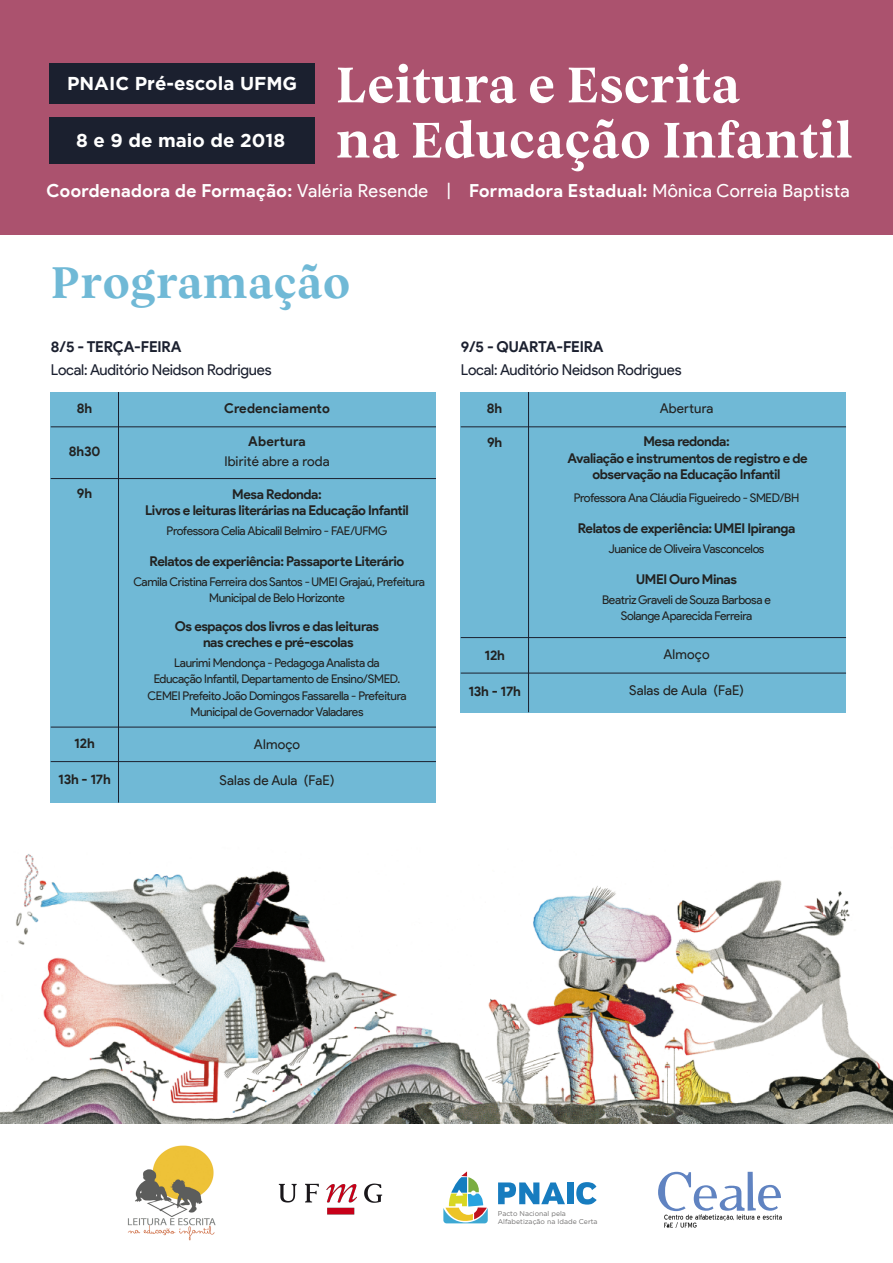
<style>
.page{position:relative;width:893px;height:1263px;background:#fff}
.page>*{position:absolute;margin:0;border:0;box-sizing:border-box;transform-origin:0 0}
.t1{font:700 51px/55.2px "TRY Vesterbro";color:#fff}
.t2{font:700 45.15px "TRY Vesterbro";color:#70b9d6}
.t3{font:700 18.75px "Gotham";color:#fff}
.t4{font:700 18px "Product Sans";letter-spacing:.025em;color:#fff}
.t5{font:15px "Product Sans";letter-spacing:-.015em;color:#1b202f}
.t6{font:700 15px "Product Sans";letter-spacing:-.01em;color:#1b202f}
.t7{font:700 13.5px/16.5px "Product Sans";letter-spacing:-.03em;color:#222221;text-align:center}
.t8{font:13.5px "Product Sans";letter-spacing:.01em;color:#222221}
.t9{font:700 13.5px "Product Sans";letter-spacing:.01em;color:#222221}
.t10{font:12px/16.5px "Product Sans";letter-spacing:-.03em;color:#222221;text-align:center}
.t11{font:6.9px/8.2px "Gotham";color:#706f6e}
.s1{font-weight:400}
</style>
<div class="page">
<img style="left:0;top:793px;width:893px;height:331px">
<div style="left:0;top:0;width:893px;height:234px;background:#ab526e"></div>
<div style="left:49px;top:117px;width:266px;height:47px;background:#1b202f"></div>
<img style="left:127px;top:1145px;width:89px;height:96px">
<svg style="left:658px;top:1172px;width:124px;height:56px"></svg>
<svg style="left:443px;top:1171px;width:45px;height:52px"></svg>
<svg style="left:498px;top:1182px;width:67px;height:22px"></svg>
<div style="left:567px;top:1182px;width:6px;height:22px;background:#177cbf"></div>
<svg style="left:576px;top:1182px;width:21px;height:22px"></svg>
<img style="left:278px;top:1183px;width:105px;height:32px">
<div style="left:49px;top:63px;width:266px;height:41px;background:#1b202f"></div>
<div style="left:51px;top:392px;width:385px;height:410px;background:#70b9d6"></div>
<div style="left:461px;top:392px;width:385px;height:320px;background:#70b9d6"></div>
<h3 class="t3" style="left:67px;top:73px;width:232px">PNAIC Pré-escola UFMG</h3>
<h3 class="t3" style="left:76px;top:130px;width:211px">8 e 9 de maio de 2018</h3>
<h1 class="t1" style="left:336px;top:57px;width:518px">Leitura e Escrita<br>na Educação Infantil</h1>
<h3 class="t4" style="left:47px;top:180px;width:805px">Coordenadora de Formação: <span class="s1">Valéria Resende |</span> Formadora Estadual: <span class="s1">Mônica Correia Baptista</span></h3>
<h2 class="t2" style="left:51px;top:252px;width:301px">Programação</h2>
<p class="t6" style="left:51px;top:337px;width:132px">8/5 - TERÇA-FEIRA</p>
<p class="t5" style="left:51px;top:362px;width:222px">Local: Auditório Neidson Rodrigues</p>
<p class="t7" style="left:77px;top:400px;width:17px">8h</p>
<p class="t7" style="left:69px;top:443px;width:33px">8h30</p>
<p class="t7" style="left:77px;top:485px;width:17px">9h</p>
<p class="t7" style="left:74px;top:735px;width:22px">12h</p>
<p class="t7" style="left:58px;top:771px;width:54px">13h - 17h</p>
<p class="t9" style="left:224px;top:400px;width:107px">Credenciamento</p>
<p class="t7" style="left:248px;top:433px;width:59px">Abertura</p>
<p class="t8" style="left:224px;top:453px;width:107px">Ibirité abre a roda</p>
<p class="t7" style="left:145px;top:486px;width:265px">Mesa Redonda:<br>Livros e leituras literárias na Educação Infantil</p>
<p class="t10" style="left:167px;top:522px;width:222px">Professora Celia Abicalil Belmiro - FAE/UFMG</p>
<p class="t7" style="left:150px;top:553px;width:256px">Relatos de experiência: Passaporte Literário</p>
<p class="t10" style="left:133px;top:573px;width:293px">Camila Cristina Ferreira dos Santos - UMEI Grajaú, Prefeitura<br>Municipal de Belo Horizonte</p>
<p class="t7" style="left:175px;top:618px;width:206px">Os espaços dos livros e das leituras nas creches e pré-escolas</p>
<p class="t10" style="left:147px;top:654px;width:261px">Laurimi Mendonça - Pedagoga Analista da<br>Educação Infantil, Departamento de Ensino/SMED.<br>CEMEI Prefeito João Domingos Fassarella - Prefeitura Municipal de Governador Valadares</p>
<p class="t8" style="left:254px;top:737px;width:48px">Almoço</p>
<p class="t8" style="left:220px;top:773px;width:116px">Salas de Aula (FaE)</p>
<p class="t6" style="left:461px;top:337px;width:144px">9/5 - QUARTA-FEIRA</p>
<p class="t5" style="left:461px;top:362px;width:222px">Local: Auditório Neidson Rodrigues</p>
<p class="t7" style="left:487px;top:400px;width:17px">8h</p>
<p class="t7" style="left:487px;top:434px;width:17px">9h</p>
<p class="t7" style="left:484px;top:647px;width:22px">12h</p>
<p class="t7" style="left:468px;top:683px;width:54px">13h - 17h</p>
<p class="t8" style="left:660px;top:401px;width:55px">Abertura</p>
<p class="t7" style="left:568px;top:433px;width:242px">Mesa redonda:<br>Avaliação e instrumentos de registro e de observação na Educação Infantil</p>
<p class="t10" style="left:574px;top:489px;width:227px">Professora Ana Cláudia Figueiredo - SMED/BH</p>
<p class="t7" style="left:578px;top:520px;width:219px">Relatos de experiência: UMEI Ipiranga</p>
<p class="t10" style="left:609px;top:540px;width:157px">Juanice de Oliveira Vasconcelos</p>
<p class="t7" style="left:636px;top:571px;width:102px">UMEI Ouro Minas</p>
<p class="t10" style="left:602px;top:591px;width:170px">Beatriz Graveli de Souza Barbosa e<br>Solange Aparecida Ferreira</p>
<p class="t8" style="left:663px;top:647px;width:48px">Almoço</p>
<p class="t8" style="left:629px;top:683px;width:116px">Salas de Aula (FaE)</p>
<p class="t11" style="left:498px;top:1209px;width:101px">Pacto Nacional pela<br>Alfabetização na Idade Certa</p>
</div>
